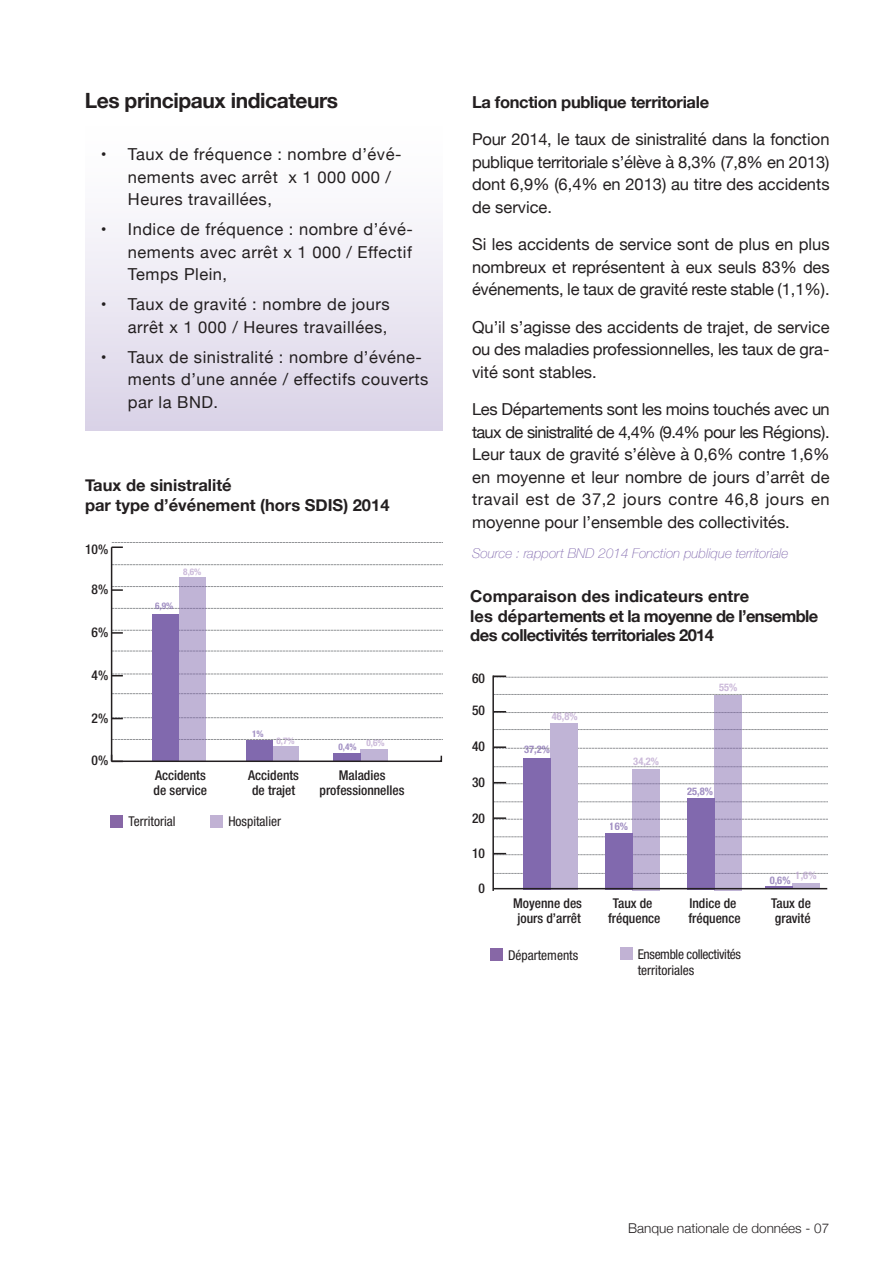
<style>
.page{position:relative;width:893px;height:1263px;background:#fff}
.page>*{position:absolute;margin:0;border:0;box-sizing:border-box;transform-origin:0 0}
.Titre_para_noirs{font:700 21px "Helvetica Neue";letter-spacing:-.02em;color:#231f20}
.Paragraphe_contenu{font:16.5px/22.5px "Helvetica Neue";letter-spacing:.03em;color:#231f20;text-align:justify}
.Titre_para_noirs-2{font:700 16.5px/19.8px "Helvetica Neue";letter-spacing:-.02em;color:#231f20}
.Titre_para_noirs-3{font:700 16.5px/19.8px "Helvetica Neue";color:#231f20}
.t1{font:500 condensed 13.5px/15px "Helvetica Neue LT";color:#231f20}
.Paragraphe_contenu-2{font:italic 100 13.5px "Helvetica Neue";color:#8169ae}
.Courant{font:condensed 13.5px "Helvetica Neue LT";color:#231f20}
.Courant-2{font:condensed 13.5px/16.2px "Helvetica Neue LT";letter-spacing:-.025em;color:#231f20}
.t2{font:300 13.5px "Helvetica Neue";color:#231f20}
.t3{font:700 condensed 10.5px "Helvetica Neue LT";color:#8169ae}
.t4{font:700 condensed 10.5px "Helvetica Neue LT";color:#baa2cd}
.t5{font:700 condensed 9.15px "Helvetica Neue LT";color:#8169ae}
.t6{font:700 condensed 9.15px "Helvetica Neue LT";color:#baa2cd}
</style>
<div class="page">
<svg style="left:494px;top:836px;width:334px;height:1px"></svg>
<svg style="left:494px;top:873px;width:334px;height:1px"></svg>
<svg style="left:494px;top:801px;width:334px;height:1px"></svg>
<svg style="left:494px;top:766px;width:334px;height:1px"></svg>
<svg style="left:494px;top:729px;width:334px;height:1px"></svg>
<svg style="left:494px;top:694px;width:334px;height:1px"></svg>
<hr style="left:492px;top:676px;width:2px;height:214px;background:#231f20">
<svg style="left:494px;top:853px;width:334px;height:2px"></svg>
<svg style="left:494px;top:817px;width:334px;height:3px"></svg>
<svg style="left:494px;top:782px;width:334px;height:2px"></svg>
<svg style="left:494px;top:746px;width:334px;height:3px"></svg>
<svg style="left:494px;top:711px;width:334px;height:2px"></svg>
<svg style="left:493px;top:675px;width:334px;height:3px"></svg>
<div style="left:551px;top:724px;width:27px;height:166px;background:#c0b4d6"></div>
<svg style="left:633px;top:769px;width:27px;height:121px;background:#bdb1d3"></svg>
<svg style="left:715px;top:695px;width:27px;height:195px;background:#bdb1d3"></svg>
<svg style="left:793px;top:883px;width:27px;height:5px"></svg>
<div style="left:523px;top:758px;width:28px;height:132px;background:#8169ae"></div>
<div style="left:605px;top:833px;width:28px;height:57px;background:#8169ae"></div>
<div style="left:687px;top:799px;width:28px;height:91px;background:#8169ae"></div>
<hr style="left:766px;top:886px;width:27px;height:3px;background:#8169ae">
<hr style="left:493px;top:888px;width:334px;height:1px;background:#231f20">
<div style="left:490px;top:948px;width:13px;height:12px;background:#8767a6"></div>
<div style="left:620px;top:947px;width:12px;height:13px;background:#c1b2d4"></div>
<svg style="left:112px;top:739px;width:330px;height:1px"></svg>
<svg style="left:112px;top:693px;width:330px;height:1px"></svg>
<svg style="left:112px;top:651px;width:330px;height:1px"></svg>
<svg style="left:112px;top:608px;width:330px;height:1px"></svg>
<svg style="left:112px;top:564px;width:330px;height:1px"></svg>
<hr style="left:111px;top:547px;width:1px;height:214px;background:#231f20">
<svg style="left:112px;top:717px;width:330px;height:2px"></svg>
<svg style="left:112px;top:674px;width:330px;height:2px"></svg>
<svg style="left:112px;top:630px;width:330px;height:4px"></svg>
<svg style="left:112px;top:586px;width:330px;height:5px"></svg>
<svg style="left:112px;top:542px;width:330px;height:6px"></svg>
<div style="left:360px;top:749px;width:28px;height:13px;background:#c0b4d6"></div>
<div style="left:333px;top:753px;width:28px;height:9px;background:#8169ae"></div>
<div style="left:272px;top:746px;width:27px;height:15px;background:#c0b4d6"></div>
<div style="left:246px;top:740px;width:26px;height:21px;background:#8169ae"></div>
<div style="left:179px;top:577px;width:27px;height:177px;background:#c0b4d6"></div>
<div style="left:152px;top:614px;width:27px;height:147px;background:#8169ae"></div>
<svg style="left:110px;top:754px;width:332px;height:9px"></svg>
<div style="left:111px;top:815px;width:12px;height:13px;background:#8767a6"></div>
<div style="left:210px;top:815px;width:13px;height:13px;background:#c1b2d4"></div>
<div style="left:85px;top:118px;width:358px;height:312px;background:linear-gradient(to bottom,#fff,#dbd4e8)"></div>
<p class="Titre_para_noirs" style="left:85px;top:84px;width:255px">Les principaux indicateurs</p>
<p class="Paragraphe_contenu" style="left:128px;top:144px;width:275px;text-align:left;text-indent:-27px">• Taux de fréquence : nombre d’évé&shy;nements avec arrêt x 1 000 000 /<br>Heures travaillées,</p>
<p class="Paragraphe_contenu" style="left:128px;top:219px;width:286px;text-indent:-27px">• Indice de fréquence : nombre d’évé&shy;nements avec arrêt x 1 000 / Effectif Temps Plein,</p>
<p class="Paragraphe_contenu" style="left:101px;top:294px;width:290px;text-align:right">• Taux de gravité : nombre de jours arrêt x 1 000 / Heures travaillées,</p>
<p class="Paragraphe_contenu" style="left:128px;top:346px;width:302px;text-align:left;text-indent:-27px">• Taux de sinistralité : nombre d’événe&shy;ments d’une année / effectifs couverts par la BND.</p>
<p class="Titre_para_noirs-3" style="left:85px;top:476px;width:306px">Taux de sinistralité<br>par type d’événement (hors SDIS) 2014</p>
<p class="t1" style="left:85px;top:542px;width:25px">10%</p>
<p class="t1" style="left:92px;top:581px;width:18px">8%</p>
<p class="t1" style="left:92px;top:625px;width:18px">6%</p>
<p class="t1" style="left:92px;top:667px;width:18px">4%</p>
<p class="t1" style="left:92px;top:711px;width:18px">2%</p>
<p class="t1" style="left:92px;top:753px;width:18px">0%</p>
<p class="t6" style="left:183px;top:566px;width:20px">8,6%</p>
<p class="t5" style="left:155px;top:600px;width:20px">6,9%</p>
<p class="t5" style="left:252px;top:728px;width:13px">1%</p>
<p class="t6" style="left:277px;top:736px;width:20px">0,7%</p>
<p class="t5" style="left:338px;top:741px;width:48px">0,4% <sup>0,6%</sup></p>
<p class="t1" style="left:154px;top:767px;width:55px">Accidents de service</p>
<p class="t1" style="left:248px;top:767px;width:52px">Accidents de trajet</p>
<p class="t1" style="left:320px;top:767px;width:86px;text-align:center">Maladies professionnelles</p>
<p class="Courant" style="left:129px;top:814px;width:48px">Territorial</p>
<p class="Courant" style="left:228px;top:813px;width:54px">Hospitalier</p>
<p class="Titre_para_noirs-2" style="left:472px;top:92px;width:239px">La fonction publique territoriale</p>
<p class="Paragraphe_contenu" style="left:472px;top:129px;width:359px">Pour 2014, le taux de sinistralité dans la fonction publique territoriale s’élève à 8,3% (7,8% en 2013) dont 6,9% (6,4% en 2013) au titre des accidents de service.</p>
<p class="Paragraphe_contenu" style="left:472px;top:234px;width:359px">Si les accidents de service sont de plus en plus nombreux et représentent à eux seuls 83% des événements, le taux de gravité reste stable (1,1%).</p>
<p class="Paragraphe_contenu" style="left:472px;top:316px;width:359px">Qu’il s’agisse des accidents de trajet, de service ou des maladies professionnelles, les taux de gra&shy;vité sont stables.</p>
<p class="Paragraphe_contenu" style="left:472px;top:399px;width:359px">Les Départements sont les moins touchés avec un taux de sinistralité de 4,4% (9.4% pour les Régions).<br>Leur taux de gravité s’élève à 0,6% contre 1,6% en moyenne et leur nombre de jours d’arrêt de travail est de 37,2 jours contre 46,8 jours en moyenne pour l’ensemble des collectivités.</p>
<p class="Paragraphe_contenu-2" style="left:472px;top:542px;width:318px">Source : rapport BND 2014 Fonction publique territoriale</p>
<p class="Titre_para_noirs-2" style="left:470px;top:586px;width:350px">Comparaison des indicateurs entre<br>les départements et la moyenne de l’ensemble des collectivités territoriales 2014</p>
<p class="t1" style="left:472px;top:671px;width:14px">60</p>
<p class="t1" style="left:472px;top:703px;width:14px">50</p>
<p class="t1" style="left:472px;top:738px;width:14px">40</p>
<p class="t1" style="left:472px;top:775px;width:14px">30</p>
<p class="t1" style="left:472px;top:810px;width:14px">20</p>
<p class="t1" style="left:472px;top:845px;width:14px">10</p>
<p class="t1" style="left:479px;top:881px;width:8px">0</p>
<p class="t4" style="left:552px;top:710px;width:27px">46,8%</p>
<p class="t3" style="left:524px;top:742px;width:27px">37,2%</p>
<p class="t4" style="left:633px;top:755px;width:27px">34,2%</p>
<p class="t3" style="left:610px;top:819px;width:20px">16%</p>
<p class="t4" style="left:719px;top:681px;width:20px">55%</p>
<p class="t3" style="left:687px;top:785px;width:27px">25,8%</p>
<p class="t4" style="left:796px;top:869px;width:22px">1,6%</p>
<p class="t3" style="left:770px;top:874px;width:22px">0,6%</p>
<p class="t1" style="left:513px;top:895px;width:70px;text-align:center">Moyenne des jours d’arrêt</p>
<p class="t1" style="left:608px;top:895px;width:54px;text-align:center">Taux de fréquence</p>
<p class="t1" style="left:688px;top:895px;width:54px">Indice de fréquence</p>
<p class="t1" style="left:771px;top:895px;width:41px">Taux de gravité</p>
<p class="Courant" style="left:508px;top:947px;width:72px">Départements</p>
<p class="Courant-2" style="left:638px;top:945px;width:105px">Ensemble collectivités territoriales</p>
<p class="t2" style="left:628px;top:1217px;width:203px">Banque nationale de données - 07</p>
</div>
